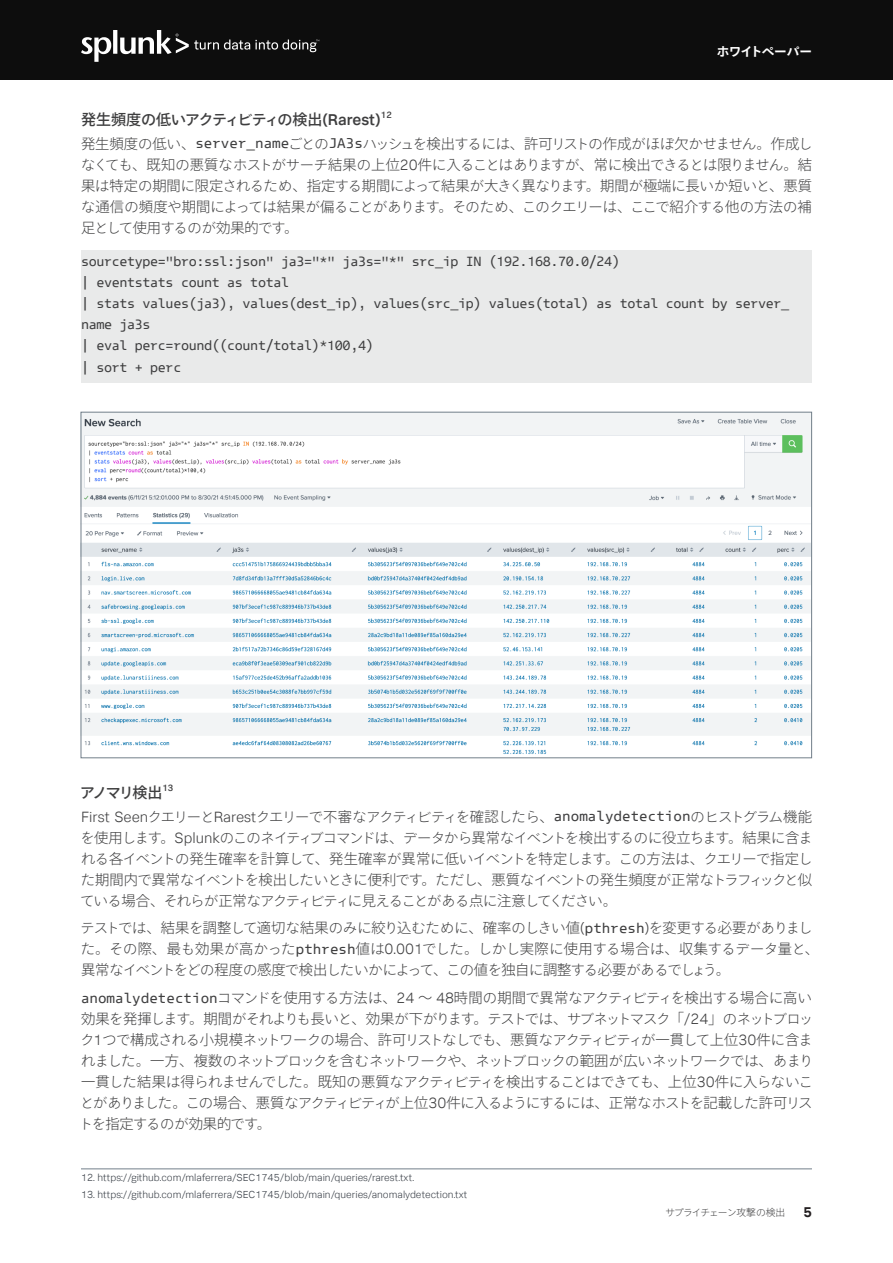
<style>
.page{position:relative;width:893px;height:1263px;background:#fff}
.page>*{position:absolute;margin:0;border:0;box-sizing:border-box;transform-origin:0 0}
.H4_Section_Head{font:500 15px "Ryo Gothic Plus N";letter-spacing:-.025em;color:#3e3e3f}
.H4_Section_Head-2{font:500 15px "Ryo Gothic Plus N";letter-spacing:-.07em;color:#3e3e3f}
.Main_Body_Text_FANCY{font:300 14.25px/21px "Ryo Gothic Plus N";letter-spacing:-.025em;color:#3e3e3f;text-align:justify}
.t1{font:700 14.25px "Splunk Data Sans Pro";color:#231f20}
.Main_Body_Text_FANCY-2{font:13.5px/21px "Splunk Data Sans Mono";letter-spacing:-.03em;color:#3e3e3f}
.t2{font:700 12.6px "Ryo Gothic Plus N";letter-spacing:-.05em;color:#fff}
.Footnote_citation{font:300 10.2px "Splunk Data Sans Pro";color:#363c44}
.t3{font:300 9.75px "Ryo Gothic Plus N";letter-spacing:-.07em;color:#3e3e3f}
.H4_Section_Head-3{font:500 9.15px "Splunk Data Sans Pro";color:#3e3e3f}
.s1{font-family:"Splunk Data Sans Pro";font-size:15.75px}
.s2{font-family:"Splunk Data Sans Mono";font-weight:400}
.s3{font-family:"Splunk Data Sans Pro";font-size:15px}
</style>
<div class="page">
<div style="left:0;top:0;width:893px;height:80px;background:#0d0d0d"></div>
<svg style="left:81px;top:30px;width:238px;height:32px"></svg>
<div style="left:81px;top:250px;width:731px;height:133px;background:#e9eaea"></div>
<hr style="left:81px;top:1168px;width:731px;height:1px;background:#727f8a">
<img style="left:83px;top:414px;width:727px;height:340px">
<p class="t2" style="left:717px;top:43px;width:97px">ホワイトペーパー</p>
<p class="H4_Section_Head" style="left:81px;top:110px;width:301px">発生頻度の低いアクティビティの検出<span class="s1">(Rarest)</span></p>
<p class="H4_Section_Head-3" style="left:381px;top:109px;width:13px">12</p>
<p class="Main_Body_Text_FANCY" style="left:81px;top:133px;width:733px">発生頻度の低い、<span class="s2">server_name</span>ごとの<span class="s2">JA3s</span>ハッシュを検出するには、許可リストの作成がほぼ欠かせません。作成しなくても、既知の悪質なホストがサーチ結果の上位<span class="s3">20</span>件に入ることはありますが、常に検出できるとは限りません。結果は特定の期間に限定されるため、指定する期間によって結果が大きく異なります。期間が極端に長いか短いと、悪質な通信の頻度や期間によっては結果が偏ることがあります。そのため、このクエリーは、ここで紹介する他の方法の補足として使用するのが効果的です。</p>
<p class="Main_Body_Text_FANCY-2" style="left:81px;top:251px;width:710px">sourcetype="bro:ssl:json" ja3="*" ja3s="*" src_ip IN (192.168.70.0/24)<br>| eventstats count as total<br>| stats values(ja3), values(dest_ip), values(src_ip) values(total) as total count by server_ name ja3s<br>| eval perc=round((count/total)*100,4)<br>| sort + perc</p>
<p class="H4_Section_Head-2" style="left:80px;top:783px;width:84px">アノマリ検出</p>
<p class="H4_Section_Head-3" style="left:162px;top:782px;width:13px">13</p>
<p class="Main_Body_Text_FANCY" style="left:80px;top:806px;width:734px"><span class="s3">First Seen</span>クエリーと<span class="s3">Rarest</span>クエリーで不審なアクティビティを確認したら、<span class="s2">anomalydetection</span>のヒストグラム機能を使用します。<span class="s3">Splunk</span>のこのネイティブコマンドは、データから異常なイベントを検出するのに役立ちます。結果に含まれる各イベントの発生確率を計算して、発生確率が異常に低いイベントを特定します。この方法は、クエリーで指定した期間内で異常なイベントを検出したいときに便利です。ただし、悪質なイベントの発生頻度が正常なトラフィックと似ている場合、それらが正常なアクティビティに見えることがある点に注意してください。</p>
<p class="Main_Body_Text_FANCY" style="left:81px;top:918px;width:740px;text-align:left">テストでは、結果を調整して適切な結果のみに絞り込むために、確率のしきい値<span class="s3">(</span><span class="s2">pthresh</span><span class="s3">)</span>を変更する必要がありました。その際、最も効果が高かった<span class="s2">pthresh</span>値は<span class="s3">0.001</span>でした。しかし実際に使用する場合は、収集するデータ量と、異常なイベントをどの程度の感度で検出したいかによって、この値を独自に調整する必要があるでしょう。</p>
<p class="Main_Body_Text_FANCY" style="left:79px;top:988px;width:736px"><span class="s2">anomalydetection</span>コマンドを使用する方法は、<span class="s3">24</span> ～ <span class="s3">48</span>時間の期間で異常なアクティビティを検出する場合に高い効果を発揮します。期間がそれよりも長いと、効果が下がります。テストでは、サブネットマスク「<span class="s3">/24</span>」のネットブロック<span class="s3">1</span>つで構成される小規模ネットワークの場合、許可リストなしでも、悪質なアクティビティが一貫して上位<span class="s3">30</span>件に含まれました。一方、複数のネットブロックを含むネットワークや、ネットブロックの範囲が広いネットワークでは、あまり一貫した結果は得られませんでした。既知の悪質なアクティビティを検出することはできても、上位<span class="s3">30</span>件に入らないことがありました。この場合、悪質なアクティビティが上位<span class="s3">30</span>件に入るようにするには、正常なホストを記載した許可リストを指定するのが効果的です。</p>
<p class="Footnote_citation" style="left:81px;top:1172px;width:335px">12. https://github.com/mlaferrera/SEC1745/blob/main/queries/rarest.txt.</p>
<p class="Footnote_citation" style="left:81px;top:1188px;width:388px">13. https://github.com/mlaferrera/SEC1745/blob/main/queries/anomalydetection.txt</p>
<p class="t3" style="left:666px;top:1206px;width:121px">サプライチェーン攻撃の検出</p>
<p class="t1" style="left:803px;top:1203px;width:10px">5</p>
</div>
